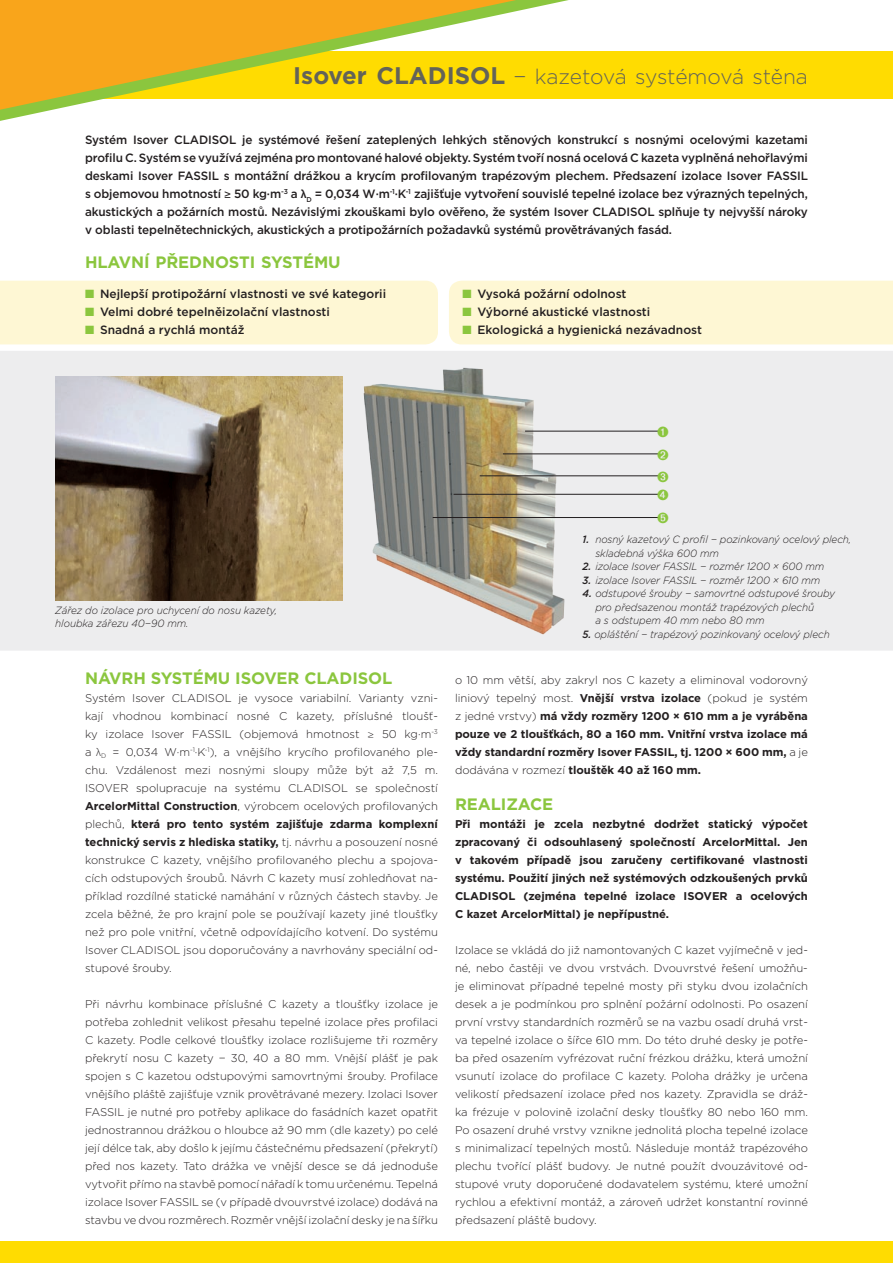
<style>
.page{position:relative;width:893px;height:1263px;background:#fff}
.page>*{position:absolute;margin:0;border:0;box-sizing:border-box;transform-origin:0 0}
.t1{font:300 21px "Gotham";letter-spacing:-.015em;color:#636358}
.t2{font:700 16.5px "Gotham";letter-spacing:-.005em;color:#8bc63e}
.t3{font:500 12px/18px "Gotham";color:#231f20;text-align:justify}
.t4{font:300 11.25px/18px "Gotham";letter-spacing:-.005em;color:#231f20;text-align:justify}
.t5{font:700 11.25px/18px "Gotham";letter-spacing:-.005em;color:#231f20;text-align:justify}
.t6{font:italic 300 10.5px/13.5px "Gotham";letter-spacing:-.005em;color:#231f20;scale:.95 1}
.s1{font-weight:700;font-size:24px}
.s2{font-family:"Myriad Pro";font-weight:600}
.s3{color:#8bc63e}
.s4{font-family:"Myriad Pro"}
.s5{font-weight:700}
.s6{font-weight:500}
.s7{font-weight:300}
</style>
<div class="page">
<div style="left:449px;top:281px;width:444px;height:63px;background:#fef7d4"></div>
<div style="left:0;top:51px;width:893px;height:47px;background:#ffdc01"></div>
<svg style="left:0;top:0;width:569px;height:121px"></svg>
<div style="left:0;top:1242px;width:893px;height:21px;background:#ffdc01"></div>
<div style="left:0;top:351px;width:893px;height:300px;background:#ededee"></div>
<img style="left:55px;top:377px;width:288px;height:223px">
<img style="left:360px;top:365px;width:214px;height:276px">
<hr style="left:525px;top:431px;width:133px;height:1px;background:#231f20">
<hr style="left:503px;top:454px;width:155px;height:1px;background:#231f20">
<hr style="left:480px;top:476px;width:179px;height:1px;background:#231f20">
<hr style="left:454px;top:494px;width:204px;height:1px;background:#231f20">
<hr style="left:433px;top:517px;width:225px;height:1px;background:#231f20">
<div style="left:0;top:281px;width:438px;height:63px;background:#fef7d4"></div>
<svg style="left:658px;top:449px;width:10px;height:11px"></svg>
<svg style="left:658px;top:489px;width:10px;height:34px"></svg>
<svg style="left:658px;top:426px;width:10px;height:11px"></svg>
<svg style="left:658px;top:471px;width:10px;height:11px"></svg>
<h1 class="t1" style="left:293px;top:63px;width:516px"><span class="s1">Isover CLADISOL</span> − kazetová systémová stěna</h1>
<p class="t3" style="left:85px;top:131px;width:724px">Systém Isover CLADISOL je systémové řešení zateplených lehkých stěnových konstrukcí s nosnými ocelovými kazetami profilu C. Systém se využívá zejména pro montované halové objekty. Systém tvoří nosná ocelová C kazeta vyplněná nehořlavými deskami Isover FASSIL s montážní drážkou a krycím profilovaným trapézovým plechem. Předsazení izolace Isover FASSIL s objemovou hmotností <span class="s2">≥</span> 50 kg·m<sup>-3</sup> a <span class="s2">λ</span><sub>D</sub> = 0,034 W·m<sup>-1</sup>·K<sup>-1</sup> zajišťuje vytvoření souvislé tepelné izolace bez výrazných tepelných, akustických a požárních mostů. Nezávislými zkouškami bylo ověřeno, že systém Isover CLADISOL splňuje ty nejvyšší nároky v oblasti tepelnětechnických, akustických a protipožárních požadavků systémů provětrávaných fasád.</p>
<h2 class="t2" style="left:85px;top:252px;width:25px">Hlavn</h2>
<h2 class="t2" style="left:144px;top:252px;width:57px">í přednosti</h2>
<h2 class="t2" style="left:261px;top:252px;width:13px">systému</h2>
<p class="t3" style="left:85px;top:285px;width:303px"><span class="s3">■</span> Nejlepší protipožární vlastnosti ve své kategorii</p>
<p class="t3" style="left:85px;top:303px;width:246px"><span class="s3">■</span> Velmi dobré tepelněizolační vlastnosti</p>
<p class="t3" style="left:85px;top:321px;width:161px"><span class="s3">■</span> Snadná a rychlá montáž</p>
<p class="t3" style="left:462px;top:285px;width:166px"><span class="s3">■</span> Vysoká požární odolnost</p>
<p class="t3" style="left:462px;top:303px;width:189px"><span class="s3">■</span> Výborné akustické vlastnosti</p>
<p class="t3" style="left:462px;top:321px;width:241px"><span class="s3">■</span> Ekologická a hygienická nezávadnost</p>
<p class="t6" style="left:55px;top:603px;width:235px">Zářez do izolace pro uchycení do nosu kazety, hloubka zářezu 40−90 mm.</p>
<h2 class="t2" style="left:85px;top:667px;width:169px">NÁVRH SYSTÉMU Isov</h2>
<h2 class="t2" style="left:277px;top:667px;width:117px">er CLADISOL</h2>
<p class="t4" style="left:85px;top:689px;width:354px">Systém Isover CLADISOL je vysoce variabilní. Varianty vzni&shy;kají vhodnou kombinací nosné C kazety, příslušné tloušť&shy;ky izolace Isover Fassil</p>
<p class="t4" style="left:85px;top:725px;width:354px;text-indent:155px">(objemová hmotnost <span class="s4">≥</span> 50 kg·m<sup>-3 </sup>a <span class="s4">λ</span><sub>D</sub> = 0,034 W·m<sup>-1</sup>·K<sup>-1</sup>), a vnějšího krycího profilovaného ple&shy;chu. Vzdálenost mezi nosnými sloupy může být až 7,5 m.<br>Isov</p>
<p class="t4" style="left:85px;top:779px;width:355px;text-indent:28px">er spolupracuje na systému CLADISOL se společností <span class="s5">ArcelorMittal Construction</span>, výrobcem ocelových profilovaných plechů, <span class="s5">která pro tento systém zajišťuje zdarma komplexní technický servis z hlediska statiky,</span> tj. návrhu a posouzení nosné konstrukce C kazety, vnějšího profilovaného plechu a spojova&shy;cích odstupových šroubů. Návrh C kazety musí zohledňovat na&shy;příklad rozdílné statické namáhání v různých částech stavby. Je zcela běžné, že pro krajní pole se používají kazety jiné tloušťky než pro pole vnitřní, včetně odpovídajícího kotvení. Do systému Isover CLADISOL jsou doporučovány a navrhovány speciální od&shy;stupové šrouby.</p>
<p class="t4" style="left:85px;top:995px;width:354px">Při návrhu kombinace příslušné C kazety a tloušťky izolace je potřeba zohlednit velikost přesahu tepelné izolace přes profilaci C kazety. Podle celkové tloušťky izolace rozlišujeme tři rozměry překrytí nosu C kazety − 30, 40 a 80 mm. Vnější plášť je pak spojen s C kazetou odstupovými samovrtnými šrouby. Profilace vnějšího pláště zajišťuje vznik provětrávané mezery. Izolaci Isover FASSIL je nutné pro potřeby aplikace do fasádních kazet opatřit jednostrannou drážkou o hloubce až 90 mm (dle kazety) po celé její délce tak, aby došlo k jejímu částečnému předsazení (překrytí) před nos kazety. Tato drážka ve vnější desce se dá jednoduše vytvořit přímo na stavbě pomocí nářadí k tomu určenému. Tepelná izolace Isover FASSIL se (v případě dvouvrstvé izolace) dodává na stavbu ve dvou rozměrech. Rozměr vnější izolační desky je na šířku</p>
<p class="t6" style="left:595px;top:532px;width:271px;text-indent:-13px"><span class="s6">1.</span> nosný kazetový C profil − pozinkovaný ocelový plech, skladebná výška 600 mm</p>
<p class="t6" style="left:583px;top:559px;width:256px"><span class="s6">2.</span> izolace Isover FASSIL − rozměr 1200 × 600 mm</p>
<p class="t6" style="left:583px;top:573px;width:252px"><span class="s6">3.</span> izolace Isover FASSIL − rozměr 1200 × 610 mm</p>
<p class="t6" style="left:595px;top:586px;width:254px;text-indent:-13px"><span class="s6">4.</span> odstupové šrouby − samovrtné odstupové šrouby pro předsazenou montáž trapézových plechů<br>a s odstupem 40 mm nebo 80 mm</p>
<p class="t6" style="left:583px;top:627px;width:262px"><span class="s6">5.</span> opláštění − trapézový pozinkovaný ocelový plech</p>
<p class="t5" style="left:455px;top:671px;width:354px"><span class="s7">o 10 mm větší, aby zakryl nos C kazety a eliminoval vodorovný liniový tepelný most.</span> Vnější vrstva izolace <span class="s7">(pokud je systém z jedné vrstvy)</span> má vždy rozměry 1200 × 610 mm a je vyráběna pouze ve 2 tloušťkách, 80 a 160 mm. Vnitřní vrstva izolace má vždy standardní rozměry Isover Fassil</p>
<p class="t5" style="left:455px;top:743px;width:354px;text-indent:220px">, tj. 1200 × 600 mm, <span class="s7">a je dodávána v rozmezí</span> tlouštěk 40 až 160 mm.</p>
<h2 class="t2" style="left:455px;top:793px;width:98px">REALIZACE</h2>
<p class="t5" style="left:455px;top:815px;width:354px">Při montáži je zcela nezbytné dodržet statický výpočet zpracovaný či odsouhlasený společností ArcelorMittal. Jen v takovém případě jsou zaručeny certifikované vlastnosti systému. Použití jiných než systémových odzkoušených prvků CLADISOL (zejména tepelné izolace ISOVER a ocelových C kazet ArcelorMittal) je nepřípustné.</p>
<p class="t4" style="left:455px;top:941px;width:354px">Izolace se vkládá do již namontovaných C kazet vyjímečně v jed&shy;né, nebo častěji ve dvou vrstvách. Dvouvrstvé řešení umožňu&shy;je eliminovat případné tepelné mosty při styku dvou izolačních desek a je podmínkou pro splnění požární odolnosti. Po osazení první vrstvy standardních rozměrů se na vazbu osadí druhá vrst&shy;va tepelné izolace o šířce 610 mm. Do této druhé desky je potře&shy;ba před osazením vyfrézovat ruční frézkou drážku, která umožní vsunutí izolace do profilace C kazety. Poloha drážky je určena velikostí předsazení izolace před nos kazety. Zpravidla se dráž&shy;ka frézuje v polovině izolační desky tloušťky 80 nebo 160 mm.<br>Po osazení druhé vrstvy vznikne jednolitá plocha tepelné izolace s minimalizací tepelných mostů. Následuje montáž trapézového plechu tvořící plášť budovy. Je nutné použít dvouzávitové od&shy;stupové vruty doporučené dodavatelem systému, které umožní rychlou a efektivní montáž, a zároveň udržet konstantní rovinné předsazení pláště budovy.</p>
</div>
